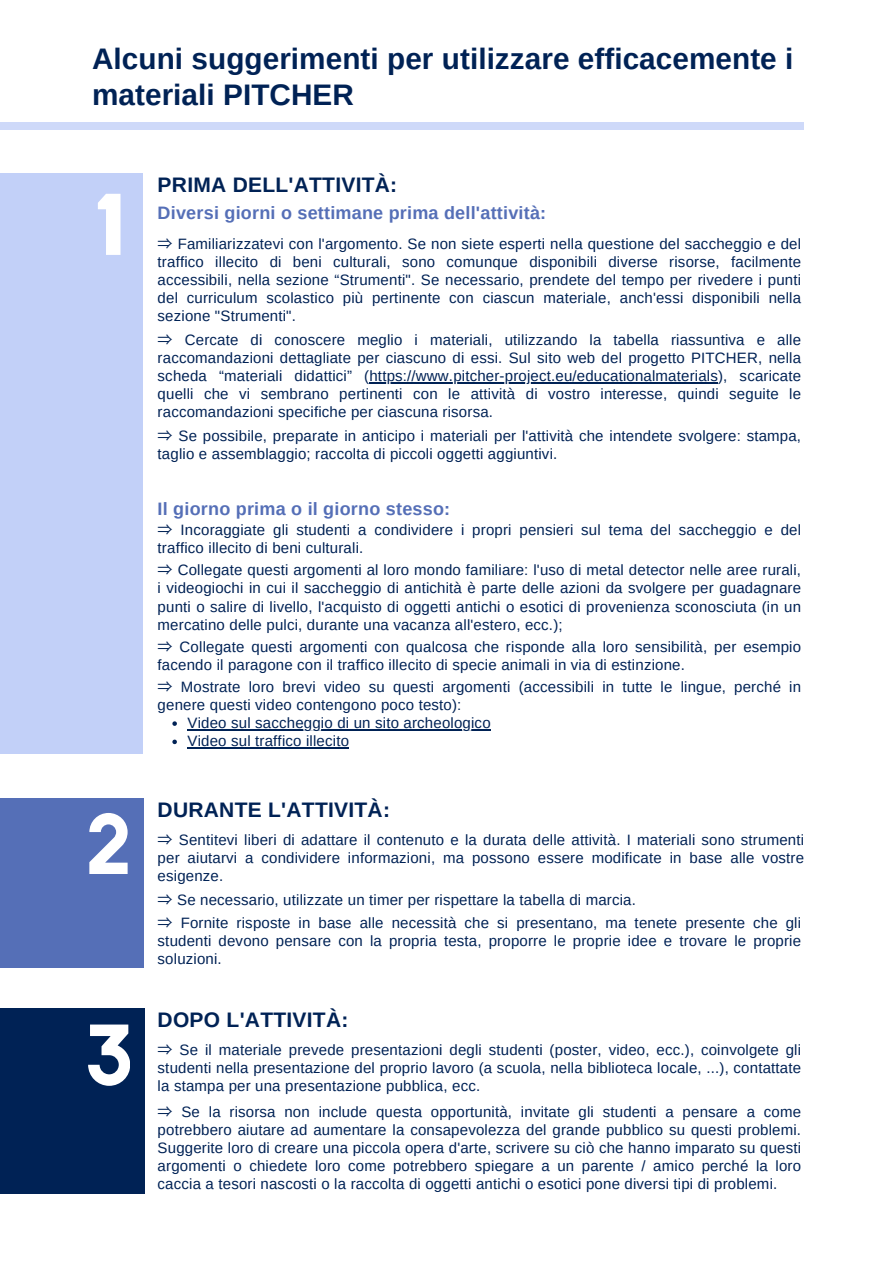
<style>
.page{position:relative;width:894px;height:1264px;background:#fff}
.page>*{position:absolute;margin:0;border:0;box-sizing:border-box;transform-origin:0 0}
.t1{font:700 29.7px/36px "Arimo";color:#025}
.t2{font:700 21px "Arimo";letter-spacing:.015em;color:#025}
.t3{font:700 18px "Arimo";letter-spacing:.01em;color:#556fb7}
.t4{font:15px/18px "Arimo";letter-spacing:.01em;color:#025;text-align:justify}
.s1{font-family:"Noto Sans CJ Ksc"}
</style>
<div class="page">
<div style="left:0;top:122px;width:804px;height:8px;background:#ced9f9"></div>
<div style="left:0;top:1008px;width:145px;height:185px;background:#025"></div>
<svg style="left:88px;top:1024px;width:42px;height:61px"></svg>
<div style="left:0;top:173px;width:143px;height:581px;background:#c2d0f8"></div>
<div style="left:0;top:798px;width:143px;height:170px;background:#556fb7"></div>
<svg style="left:89px;top:813px;width:39px;height:60px"></svg>
<hr style="left:369px;top:382px;width:349px;height:1px;background:#025">
<svg style="left:172px;top:721px;width:5px;height:5px"></svg>
<hr style="left:187px;top:729px;width:303px;height:1px;background:#025">
<svg style="left:172px;top:739px;width:5px;height:5px"></svg>
<hr style="left:187px;top:747px;width:162px;height:2px;background:#025">
<svg style="left:98px;top:194px;width:22px;height:60px"></svg>
<p class="t1" style="left:92px;top:41px;width:702px">Alcuni suggerimenti per utilizzare efficacemente i materiali PITCHER</p>
<h2 class="t2" style="left:158px;top:173px;width:241px">PRIMA DELL'ATTIVITÀ:</h2>
<h3 class="t3" style="left:158px;top:203px;width:390px">Diversi giorni o settimane prima dell'attività:</h3>
<p class="t4" style="left:158px;top:235px;width:644px"><span class="s1">⇒</span> Familiarizzatevi con l'argomento. Se non siete esperti nella questione del saccheggio e del traffico illecito di beni culturali, sono comunque disponibili diverse risorse, facilmente accessibili, nella sezione “Strumenti". Se necessario, prendete del tempo per rivedere i punti del curriculum scolastico più pertinente con ciascun materiale, anch'essi disponibili nella sezione "Strumenti".</p>
<p class="t4" style="left:158px;top:331px;width:644px"><span class="s1">⇒</span> Cercate di conoscere meglio i materiali, utilizzando la tabella riassuntiva e alle raccomandazioni dettagliate per ciascuno di essi. Sul sito web del progetto PITCHER, nella scheda “materiali didattici” (https://www.pitcher-project.eu/educationalmaterials), scaricate</p>
<h3 class="t4" style="left:158px;top:385px;width:644px">quelli che vi sembrano pertinenti con le attività di vostro interesse, quindi seguite le raccomandazioni specifiche per ciascuna risorsa.</h3>
<p class="t4" style="left:158px;top:427px;width:644px"><span class="s1">⇒</span> Se possibile, preparate in anticipo i materiali per l'attività che intendete svolgere: stampa, taglio e assemblaggio; raccolta di piccoli oggetti aggiuntivi.</p>
<p class="t3" style="left:158px;top:498px;width:294px">Il giorno prima o il giorno stesso:</p>
<p class="t4" style="left:158px;top:520px;width:644px;line-height:18.5px"><span class="s1">⇒</span> Incoraggiate gli studenti a condividere i propri pensieri sul tema del saccheggio e del traffico illecito di beni culturali.</p>
<p class="t4" style="left:158px;top:560px;width:644px"><span class="s1">⇒</span> Collegate questi argomenti al loro mondo familiare: l'uso di metal detector nelle aree rurali, i videogiochi in cui il saccheggio di antichità è parte delle azioni da svolgere per guadagnare punti o salire di livello, l'acquisto di oggetti antichi o esotici di provenienza sconosciuta (in un mercatino delle pulci, durante una vacanza all'estero, ecc.);</p>
<p class="t4" style="left:158px;top:637px;width:644px"><span class="s1">⇒</span> Collegate questi argomenti con qualcosa che risponde alla loro sensibilità, per esempio facendo il paragone con il traffico illecito di specie animali in via di estinzione.</p>
<p class="t4" style="left:158px;top:677px;width:644px"><span class="s1">⇒</span> Mostrate loro brevi video su questi argomenti (accessibili in tutte le lingue, perché in genere questi video contengono poco testo):</p>
<p class="t4" style="left:187px;top:714px;width:304px">Video sul saccheggio di un sito archeologico</p>
<h2 class="t4" style="left:187px;top:732px;width:163px">Video sul traffico illecito</h2>
<p class="t2" style="left:158px;top:798px;width:234px">DURANTE L'ATTIVITÀ:</p>
<p class="t4" style="left:158px;top:830px;width:647px"><span class="s1">⇒</span> Sentitevi liberi di adattare il contenuto e la durata delle attività. I materiali sono strumenti per aiutarvi a condividere informazioni, ma possono essere modificate in base alle vostre esigenze.</p>
<p class="t4" style="left:158px;top:890px;width:479px"><span class="s1">⇒</span> Se necessario, utilizzate un timer per rispettare la tabella di marcia.</p>
<p class="t4" style="left:158px;top:914px;width:644px"><span class="s1">⇒</span> Fornite risposte in base alle necessità che si presentano, ma tenete presente che gli studenti devono pensare con la propria testa, proporre le proprie idee e trovare le proprie soluzioni.</p>
<h1 class="t2" style="left:158px;top:1008px;width:192px">DOPO L'ATTIVITÀ:</h1>
<h2 class="t4" style="left:158px;top:1040px;width:644px"><span class="s1">⇒</span> Se il materiale prevede presentazioni degli studenti (poster, video, ecc.), coinvolgete gli studenti nella presentazione del proprio lavoro (a scuola, nella biblioteca locale, ...), contattate la stampa per una presentazione pubblica, ecc.</h2>
<p class="t4" style="left:158px;top:1102px;width:644px"><span class="s1">⇒</span> Se la risorsa non include questa opportunità, invitate gli studenti a pensare a come potrebbero aiutare ad aumentare la consapevolezza del grande pubblico su questi problemi.<br>Suggerite loro di creare una piccola opera d'arte, scrivere su ciò che hanno imparato su questi argomenti o chiedete loro come potrebbero spiegare a un parente / amico perché la loro caccia a tesori nascosti o la raccolta di oggetti antichi o esotici pone diversi tipi di problemi.</p>
</div>
